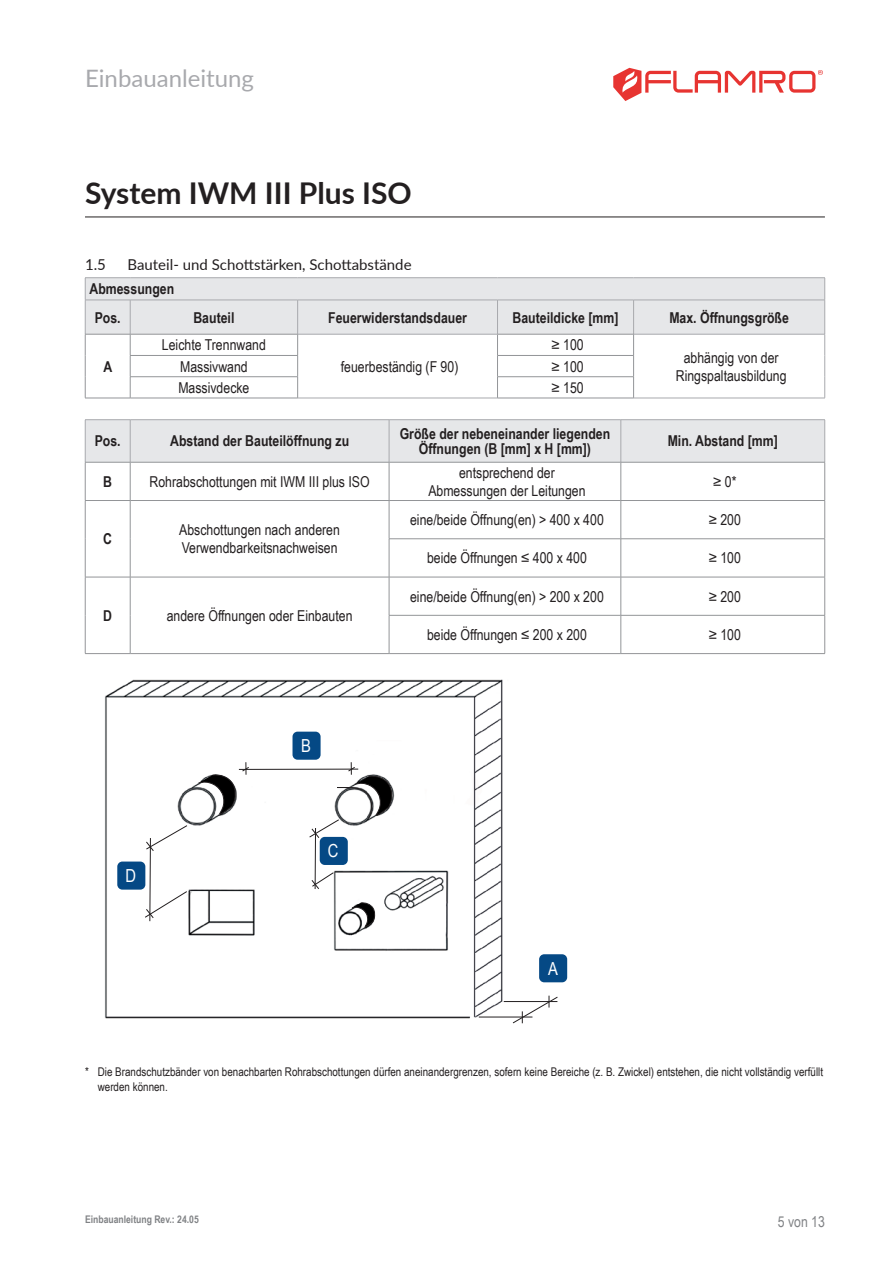
<style>
.page{position:relative;width:893px;height:1263px;background:#fff}
.page>*{position:absolute;margin:0;border:0;box-sizing:border-box;transform-origin:0 0}
.t1{font:700 30px "Lato";color:#231f20}
.t2{font:24px "Lato";color:#a8a9ad}
.p___Positionsmarker{font:18px "Arial Narrow";color:#fff}
.p___Tabellentext_mittig{font:15px/18px "Arial Narrow";color:#231f20;text-align:center}
.p___Tabelle_Kopf_mitte{font:700 15px/15px "Arial Narrow";color:#231f20;text-align:center}
.t3{font:15px "Lato";color:#231f20}
.p___Tabelle_Kopf_links{font:700 15px "Arial Narrow";color:#231f20}
.t4{font:15px "Arial Narrow";color:#808285}
.t5{font:12px/14.4px "Arial Narrow";color:#231f20}
.t6{font:700 10.5px "Arial Narrow";color:#808285}
</style>
<div class="page">
<hr style="left:85px;top:217px;width:740px;height:1px;background:#231f20">
<hr style="left:130px;top:398px;width:168px;height:1px;background:#939598">
<hr style="left:85px;top:277px;width:45px;height:1px;background:#a8a9ad">
<hr style="left:130px;top:277px;width:168px;height:1px;background:#a8a9ad">
<hr style="left:298px;top:277px;width:199px;height:1px;background:#a8a9ad">
<hr style="left:497px;top:277px;width:137px;height:1px;background:#a8a9ad">
<hr style="left:634px;top:277px;width:191px;height:1px;background:#a8a9ad">
<hr style="left:298px;top:398px;width:199px;height:1px;background:#a8a9ad">
<hr style="left:634px;top:398px;width:191px;height:1px;background:#a8a9ad">
<hr style="left:497px;top:398px;width:137px;height:1px;background:#939598">
<svg style="left:85px;top:278px;width:740px;height:120px"></svg>
<hr style="left:85px;top:398px;width:45px;height:1px;background:#939598">
<div style="left:86px;top:420px;width:738px;height:42px;background:#e6e7e9"></div>
<hr style="left:621px;top:420px;width:1px;height:42px;background:#a8a9ad">
<hr style="left:824px;top:420px;width:1px;height:42px;background:#a8a9ad">
<hr style="left:621px;top:462px;width:1px;height:38px;background:#939598">
<hr style="left:389px;top:500px;width:232px;height:1px;background:#939598">
<hr style="left:389px;top:501px;width:1px;height:38px;background:#939598">
<hr style="left:621px;top:500px;width:204px;height:1px;background:#939598">
<hr style="left:621px;top:501px;width:1px;height:38px;background:#939598">
<hr style="left:389px;top:538px;width:232px;height:1px;background:#939598">
<hr style="left:389px;top:539px;width:1px;height:38px;background:#939598">
<hr style="left:621px;top:538px;width:204px;height:1px;background:#939598">
<hr style="left:621px;top:539px;width:1px;height:38px;background:#939598">
<hr style="left:85px;top:577px;width:45px;height:1px;background:#939598">
<hr style="left:389px;top:577px;width:232px;height:1px;background:#939598">
<hr style="left:389px;top:577px;width:1px;height:38px;background:#939598">
<hr style="left:621px;top:577px;width:204px;height:1px;background:#939598">
<hr style="left:621px;top:577px;width:1px;height:38px;background:#939598">
<hr style="left:389px;top:615px;width:232px;height:1px;background:#939598">
<hr style="left:389px;top:615px;width:1px;height:38px;background:#939598">
<hr style="left:621px;top:615px;width:204px;height:1px;background:#939598">
<hr style="left:621px;top:615px;width:1px;height:38px;background:#939598">
<hr style="left:85px;top:653px;width:45px;height:1px;background:#939598">
<hr style="left:389px;top:653px;width:232px;height:1px;background:#939598">
<hr style="left:621px;top:653px;width:204px;height:1px;background:#939598">
<hr style="left:389px;top:462px;width:232px;height:1px;background:#939598">
<hr style="left:621px;top:462px;width:204px;height:1px;background:#939598">
<hr style="left:824px;top:462px;width:1px;height:38px;background:#939598">
<hr style="left:824px;top:501px;width:1px;height:38px;background:#939598">
<hr style="left:824px;top:539px;width:1px;height:38px;background:#939598">
<hr style="left:824px;top:577px;width:1px;height:38px;background:#939598">
<hr style="left:824px;top:615px;width:1px;height:38px;background:#939598">
<hr style="left:85px;top:500px;width:45px;height:1px;background:#939598">
<hr style="left:85px;top:419px;width:45px;height:1px;background:#a8a9ad">
<hr style="left:85px;top:420px;width:1px;height:42px;background:#a8a9ad">
<hr style="left:389px;top:419px;width:232px;height:1px;background:#a8a9ad">
<hr style="left:621px;top:419px;width:204px;height:1px;background:#a8a9ad">
<hr style="left:85px;top:462px;width:45px;height:1px;background:#939598">
<hr style="left:85px;top:462px;width:1px;height:38px;background:#939598">
<hr style="left:85px;top:501px;width:1px;height:38px;background:#939598">
<hr style="left:85px;top:539px;width:1px;height:38px;background:#939598">
<hr style="left:85px;top:577px;width:1px;height:38px;background:#939598">
<hr style="left:85px;top:615px;width:1px;height:38px;background:#939598">
<hr style="left:130px;top:419px;width:259px;height:1px;background:#a8a9ad">
<hr style="left:130px;top:420px;width:1px;height:42px;background:#a8a9ad">
<hr style="left:389px;top:420px;width:1px;height:42px;background:#a8a9ad">
<hr style="left:130px;top:462px;width:259px;height:1px;background:#939598">
<hr style="left:130px;top:462px;width:1px;height:38px;background:#939598">
<hr style="left:389px;top:462px;width:1px;height:38px;background:#939598">
<hr style="left:130px;top:500px;width:259px;height:1px;background:#939598">
<hr style="left:130px;top:501px;width:1px;height:38px;background:#939598">
<hr style="left:130px;top:539px;width:1px;height:38px;background:#939598">
<hr style="left:130px;top:577px;width:259px;height:1px;background:#939598">
<hr style="left:130px;top:577px;width:1px;height:38px;background:#939598">
<hr style="left:130px;top:615px;width:1px;height:38px;background:#939598">
<hr style="left:130px;top:653px;width:259px;height:1px;background:#939598">
<img style="left:105px;top:679px;width:463px;height:345px">
<hr style="left:239px;top:769px;width:119px;height:1px;background:#231f20">
<svg style="left:145px;top:825px;width:42px;height:96px"></svg>
<hr style="left:315px;top:828px;width:1px;height:61px;background:#231f20">
<svg style="left:311px;top:872px;width:23px;height:17px"></svg>
<hr style="left:479px;top:1017px;width:53px;height:1px;background:#231f20">
<hr style="left:504px;top:1001px;width:53px;height:1px;background:#231f20">
<svg style="left:512px;top:996px;width:46px;height:27px"></svg>
<svg style="left:309px;top:762px;width:84px;height:76px"></svg>
<svg style="left:198px;top:762px;width:51px;height:52px"></svg>
<svg style="left:352px;top:902px;width:24px;height:25px"></svg>
<div style="left:539px;top:954px;width:28px;height:28px;background:#054985;border-radius:5px"></div>
<div style="left:320px;top:837px;width:28px;height:28px;background:#054985;border-radius:5px"></div>
<div style="left:292px;top:732px;width:29px;height:28px;background:#054985;border-radius:5px"></div>
<div style="left:117px;top:861px;width:28px;height:29px;background:#054985;border-radius:5px"></div>
<svg style="left:613px;top:68px;width:210px;height:33px"></svg>
<h2 class="t2" style="left:85px;top:61px;width:170px">Einbauanleitung</h2>
<h1 class="t1" style="left:85px;top:171px;width:328px">System IWM III Plus ISO</h1>
<p class="t3" style="left:85px;top:253px;width:22px">1.5</p>
<p class="t3" style="left:128px;top:253px;width:286px">Bauteil- und Schottstärken, Schottabstände</p>
<p class="p___Tabelle_Kopf_links" style="left:89px;top:278px;width:86px">Abmessungen</p>
<p class="p___Tabelle_Kopf_mitte" style="left:95px;top:309px;width:27px">Pos.</p>
<p class="p___Tabelle_Kopf_mitte" style="left:193px;top:309px;width:43px">Bauteil</p>
<p class="p___Tabelle_Kopf_mitte" style="left:328px;top:309px;width:140px">Feuerwiderstandsdauer</p>
<p class="p___Tabelle_Kopf_mitte" style="left:513px;top:309px;width:107px">Bauteildicke [mm]</p>
<p class="p___Tabelle_Kopf_mitte" style="left:669px;top:309px;width:121px">Max. Öffnungsgröße</p>
<p class="p___Tabelle_Kopf_mitte" style="left:103px;top:358px;width:10px">A</p>
<p class="p___Tabellentext_mittig" style="left:551px;top:335px;width:34px">≥ 100</p>
<p class="p___Tabellentext_mittig" style="left:162px;top:335px;width:105px">Leichte Trennwand</p>
<p class="p___Tabellentext_mittig" style="left:676px;top:348px;width:112px">abhängig von der<br>Ringspaltausbildung</p>
<p class="p___Tabellentext_mittig" style="left:180px;top:357px;width:69px">Massivwand</p>
<p class="p___Tabellentext_mittig" style="left:551px;top:357px;width:34px">≥ 100</p>
<p class="p___Tabellentext_mittig" style="left:178px;top:378px;width:73px">Massivdecke</p>
<p class="p___Tabellentext_mittig" style="left:551px;top:378px;width:34px">≥ 150</p>
<p class="p___Tabellentext_mittig" style="left:341px;top:357px;width:119px">feuerbeständig (F 90)</p>
<p class="p___Tabelle_Kopf_mitte" style="left:95px;top:433px;width:27px">Pos.</p>
<p class="p___Tabelle_Kopf_mitte" style="left:170px;top:433px;width:181px">Abstand der Bauteilöffnung zu</p>
<p class="p___Tabelle_Kopf_mitte" style="left:400px;top:425px;width:212px">Größe der nebeneinander liegenden<br>Öffnungen (B [mm] x H [mm])</p>
<p class="p___Tabelle_Kopf_mitte" style="left:668px;top:433px;width:112px">Min. Abstand [mm]</p>
<p class="p___Tabelle_Kopf_mitte" style="left:103px;top:473px;width:10px">B</p>
<p class="p___Tabellentext_mittig" style="left:150px;top:472px;width:222px">Rohrabschottungen mit IWM III plus ISO</p>
<p class="p___Tabellentext_mittig" style="left:428px;top:463px;width:159px">entsprechend der<br>Abmessungen der Leitungen</p>
<p class="p___Tabellentext_mittig" style="left:713px;top:472px;width:25px">≥ 0*</p>
<p class="p___Tabelle_Kopf_mitte" style="left:103px;top:531px;width:10px">C</p>
<p class="p___Tabellentext_mittig" style="left:179px;top:520px;width:162px;text-align:left">Abschottungen nach anderen<br>Verwendbarkeitsnachweisen</p>
<p class="p___Tabellentext_mittig" style="left:410px;top:510px;width:195px">eine/beide Öffnung(en) &gt; 400 x 400</p>
<p class="p___Tabellentext_mittig" style="left:709px;top:510px;width:34px">≥ 200</p>
<p class="p___Tabellentext_mittig" style="left:427px;top:548px;width:161px">beide Öffnungen ≤ 400 x 400</p>
<p class="p___Tabellentext_mittig" style="left:709px;top:548px;width:34px">≥ 100</p>
<p class="p___Tabelle_Kopf_mitte" style="left:103px;top:607px;width:10px">D</p>
<p class="p___Tabellentext_mittig" style="left:167px;top:606px;width:187px">andere Öffnungen oder Einbauten</p>
<p class="p___Positionsmarker" style="left:125px;top:862px;width:12px">D</p>
<p class="p___Positionsmarker" style="left:301px;top:733px;width:11px">B</p>
<p class="p___Positionsmarker" style="left:328px;top:838px;width:12px">C</p>
<p class="p___Tabellentext_mittig" style="left:410px;top:587px;width:195px">eine/beide Öffnung(en) &gt; 200 x 200</p>
<p class="p___Tabellentext_mittig" style="left:709px;top:587px;width:34px">≥ 200</p>
<p class="p___Tabellentext_mittig" style="left:427px;top:625px;width:161px">beide Öffnungen ≤ 200 x 200</p>
<p class="p___Tabellentext_mittig" style="left:709px;top:625px;width:34px">≥ 100</p>
<p class="p___Positionsmarker" style="left:548px;top:955px;width:11px">A</p>
<p class="t5" style="left:98px;top:1064px;width:727px;text-indent:-13px">* Die Brandschutzbänder von benachbarten Rohrabschottungen dürfen aneinandergrenzen, sofern keine Bereiche (z. B. Zwickel) entstehen, die nicht vollständig verfüllt werden können.</p>
<p class="t6" style="left:85px;top:1212px;width:115px">Einbauanleitung Rev.: 24.05</p>
<p class="t4" style="left:778px;top:1210px;width:49px">5 von 13</p>
</div>
